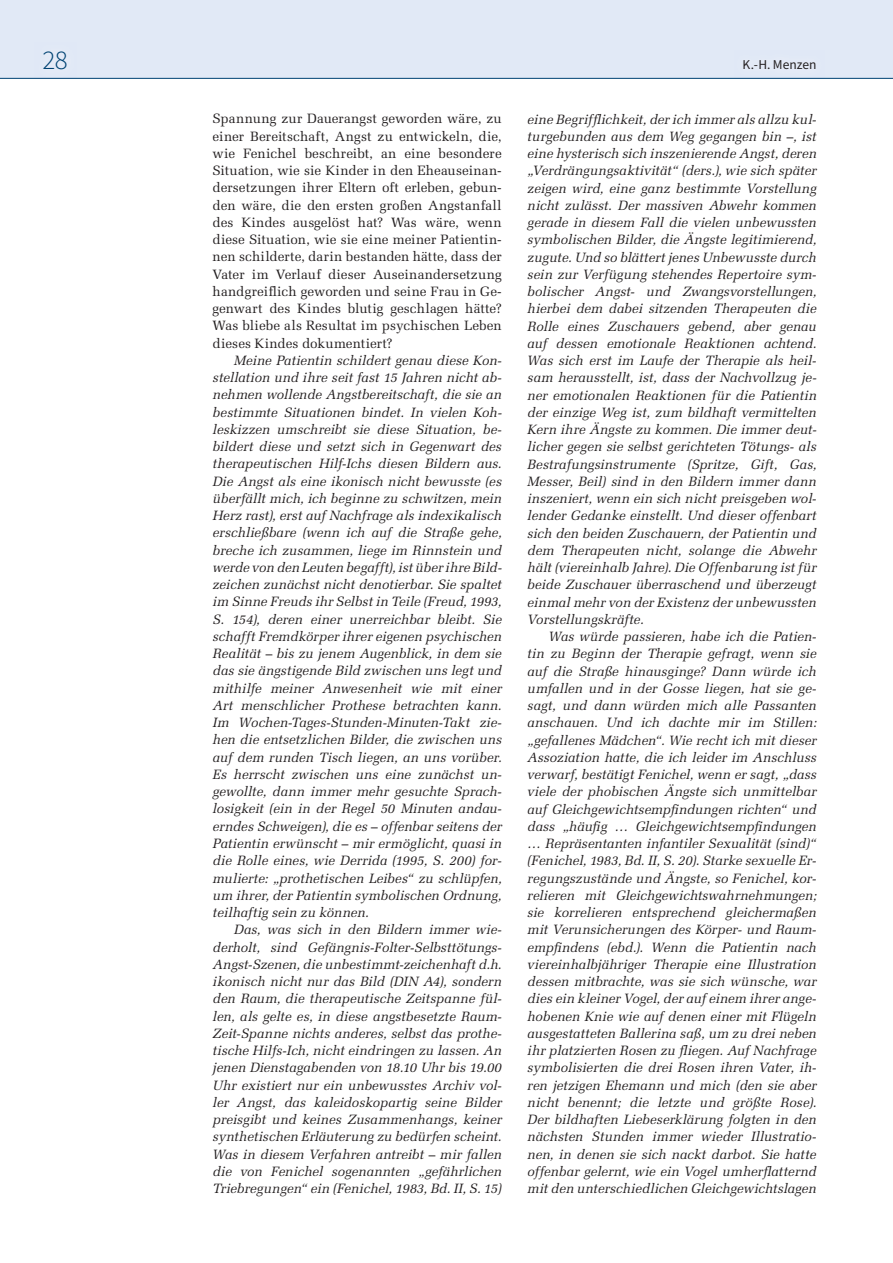
<style>
.page{position:relative;width:893px;height:1263px;background:#fff}
.page>*{position:absolute;margin:0;border:0;box-sizing:border-box;transform-origin:0 0}
.t1{font:300 27px "Source Sans Pro";color:#004373}
.t2{font:italic 13.5px/17.2px "Melior LT Std";letter-spacing:-.005em;color:#231f20;text-align:justify}
.t3{font:13.5px/17.2px "Melior LT Std";letter-spacing:.005em;color:#231f20;text-align:justify}
.t4{font:13.5px "Source Sans Pro";color:#231f20}
</style>
<div class="page">
<div style="left:0;top:0;width:893px;height:79px;background:#e1e9f6"></div>
<hr style="left:0;top:78px;width:893px;height:1px;background:#004373">
<h1 class="t1" style="left:42px;top:44px;width:27px">28</h1>
<p class="t4" style="left:743px;top:59px;width:75px">K.-H. Menzen</p>
<p class="t3" style="left:213px;top:111px;width:291px">Spannung zur Dauerangst geworden wäre, zu einer Bereitschaft, Angst zu entwickeln, die, wie Fenichel beschreibt, an eine besondere Situation, wie sie Kinder in den Eheauseinan&shy;dersetzungen ihrer Eltern oft erleben, gebun&shy;den wäre, die den ersten großen Angstanfall des Kindes ausgelöst hat? Was wäre, wenn diese Situation, wie sie eine meiner Patientin&shy;nen schilderte, darin bestanden hätte, dass der Vater im Verlauf dieser Auseinandersetzung handgreiflich geworden und seine Frau in Ge&shy;genwart des Kindes blutig geschlagen hätte?<br>Was bliebe als Resultat im psychischen Leben dieses Kindes dokumentiert?</p>
<p class="t2" style="left:213px;top:353px;width:291px;text-indent:21px">Meine Patientin schildert genau diese Kon&shy;stellation und ihre seit fast 15 Jahren nicht ab&shy;nehmen wollende Angstbereitschaft, die sie an bestimmte Situationen bindet. In vielen Koh&shy;leskizzen umschreibt sie diese Situation, be&shy;bildert diese und setzt sich in Gegenwart des therapeutischen Hilf-Ichs diesen Bildern aus.<br>Die Angst als eine ikonisch nicht bewusste (es überfällt mich, ich beginne zu schwitzen, mein Herz rast), erst auf Nachfrage als indexikalisch erschließbare (wenn ich auf die Straße gehe, breche ich zusammen, liege im Rinnstein und werde von den Leuten begafft), ist über ihre Bild&shy;zeichen zunächst nicht denotierbar. Sie spaltet im Sinne Freuds ihr Selbst in Teile (Freud, 1993, S. 154), deren einer unerreichbar bleibt. Sie schafft Fremdkörper ihrer eigenen psychischen Realität – bis zu jenem Augenblick, in dem sie das sie ängstigende Bild zwischen uns legt und mithilfe meiner Anwesenheit wie mit einer Art menschlicher Prothese betrachten kann.<br>Im Wochen-Tages-Stunden-Minuten-Takt zie&shy;hen die entsetzlichen Bilder, die zwischen uns auf dem runden Tisch liegen, an uns vorüber.<br>Es herrscht zwischen uns eine zunächst un&shy;gewollte, dann immer mehr gesuchte Sprach&shy;losigkeit (ein in der Regel 50 Minuten andau&shy;erndes Schweigen), die es – offenbar seitens der Patientin erwünscht – mir ermöglicht, quasi in die Rolle eines, wie Derrida (1995, S. 200) for&shy;mulierte: „prothetischen Leibes“ zu schlüpfen, um ihrer, der Patientin symbolischen Ordnung, teilhaftig sein zu können.</p>
<p class="t2" style="left:213px;top:922px;width:291px;text-indent:21px">Das, was sich in den Bildern immer wie&shy;derholt, sind Gefängnis-Folter-Selbsttötungs-Angst-Szenen, die unbestimmt-zeichenhaft d.h. ikonisch nicht nur das Bild (DIN A4), sondern den Raum, die therapeutische Zeitspanne fül&shy;len, als gelte es, in diese angstbesetzte Raum-Zeit-Spanne nichts anderes, selbst das prothe&shy;tische Hilfs-Ich, nicht eindringen zu lassen. An jenen Dienstagabenden von 18.10 Uhr bis 19.00<br>Uhr existiert nur ein unbewusstes Archiv vol&shy;ler Angst, das kaleidoskopartig seine Bilder preisgibt und keines Zusammenhangs, keiner synthetischen Erläuterung zu bedürfen scheint.<br>Was in diesem Verfahren antreibt – mir fallen die von Fenichel sogenannten „gefährlichen Triebregungen“ ein (Fenichel, 1983, Bd. II, S. 15)</p>
<p class="t2" style="left:527px;top:111px;width:291px">eine Begrifflichkeit, der ich immer als allzu kul&shy;turgebunden aus dem Weg gegangen bin –, ist eine hysterisch sich inszenierende Angst, deren „Verdrängungsaktivität“ (ders.), wie sich später zeigen wird, eine ganz bestimmte Vorstellung nicht zulässt. Der massiven Abwehr kommen gerade in diesem Fall die vielen unbewussten symbolischen Bilder, die Ängste legitimierend, zugute. Und so blättert jenes Unbewusste durch sein zur Verfügung stehendes Repertoire sym&shy;bolischer Angst- und Zwangsvorstellungen, hierbei dem dabei sitzenden Therapeuten die Rolle eines Zuschauers gebend, aber genau auf dessen emotionale Reaktionen achtend.<br>Was sich erst im Laufe der Therapie als heil&shy;sam herausstellt, ist, dass der Nachvollzug je&shy;ner emotionalen Reaktionen für die Patientin der einzige Weg ist, zum bildhaft vermittelten Kern ihre Ängste zu kommen. Die immer deut&shy;licher gegen sie selbst gerichteten Tötungs- als Bestrafungsinstrumente (Spritze, Gift, Gas, Messer, Beil) sind in den Bildern immer dann inszeniert, wenn ein sich nicht preisgeben wol&shy;lender Gedanke einstellt. Und dieser offenbart sich den beiden Zuschauern, der Patientin und dem Therapeuten nicht, solange die Abwehr hält (viereinhalb Jahre). Die Offenbarung ist für beide Zuschauer überraschend und überzeugt einmal mehr von der Existenz der unbewussten Vorstellungskräfte.</p>
<p class="t2" style="left:527px;top:629px;width:291px;text-indent:21px">Was würde passieren, habe ich die Patien&shy;tin zu Beginn der Therapie gefragt, wenn sie auf die Straße hinausginge? Dann würde ich umfallen und in der Gosse liegen, hat sie ge&shy;sagt, und dann würden mich alle Passanten anschauen. Und ich dachte mir im Stillen: „gefallenes Mädchen“. Wie recht ich mit dieser Assoziation hatte, die ich leider im Anschluss verwarf, bestätigt Fenichel, wenn er sagt, „dass viele der phobischen Ängste sich unmittelbar auf Gleichgewichtsempfindungen richten“ und dass „häufig … Gleichgewichtsempfindungen … Repräsentanten infantiler Sexualität (sind)“ (Fenichel, 1983, Bd. II, S. 20). Starke sexuelle Er&shy;regungszustände und Ängste, so Fenichel, kor&shy;relieren mit Gleichgewichtswahrnehmungen; sie korrelieren entsprechend gleichermaßen mit Verunsicherungen des Körper- und Raum&shy;empfindens (ebd.). Wenn die Patientin nach viereinhalbjähriger Therapie eine Illustration dessen mitbrachte, was sie sich wünsche, war dies ein kleiner Vogel, der auf einem ihrer ange&shy;hobenen Knie wie auf denen einer mit Flügeln ausgestatteten Ballerina saß, um zu drei neben ihr platzierten Rosen zu fliegen. Auf Nachfrage symbolisierten die drei Rosen ihren Vater, ih&shy;ren jetzigen Ehemann und mich (den sie aber nicht benennt; die letzte und größte Rose).<br>Der bildhaften Liebeserklärung folgten in den nächsten Stunden immer wieder Illustratio&shy;nen, in denen sie sich nackt darbot. Sie hatte offenbar gelernt, wie ein Vogel umherflatternd mit den unterschiedlichen Gleichgewichtslagen</p>
</div>
